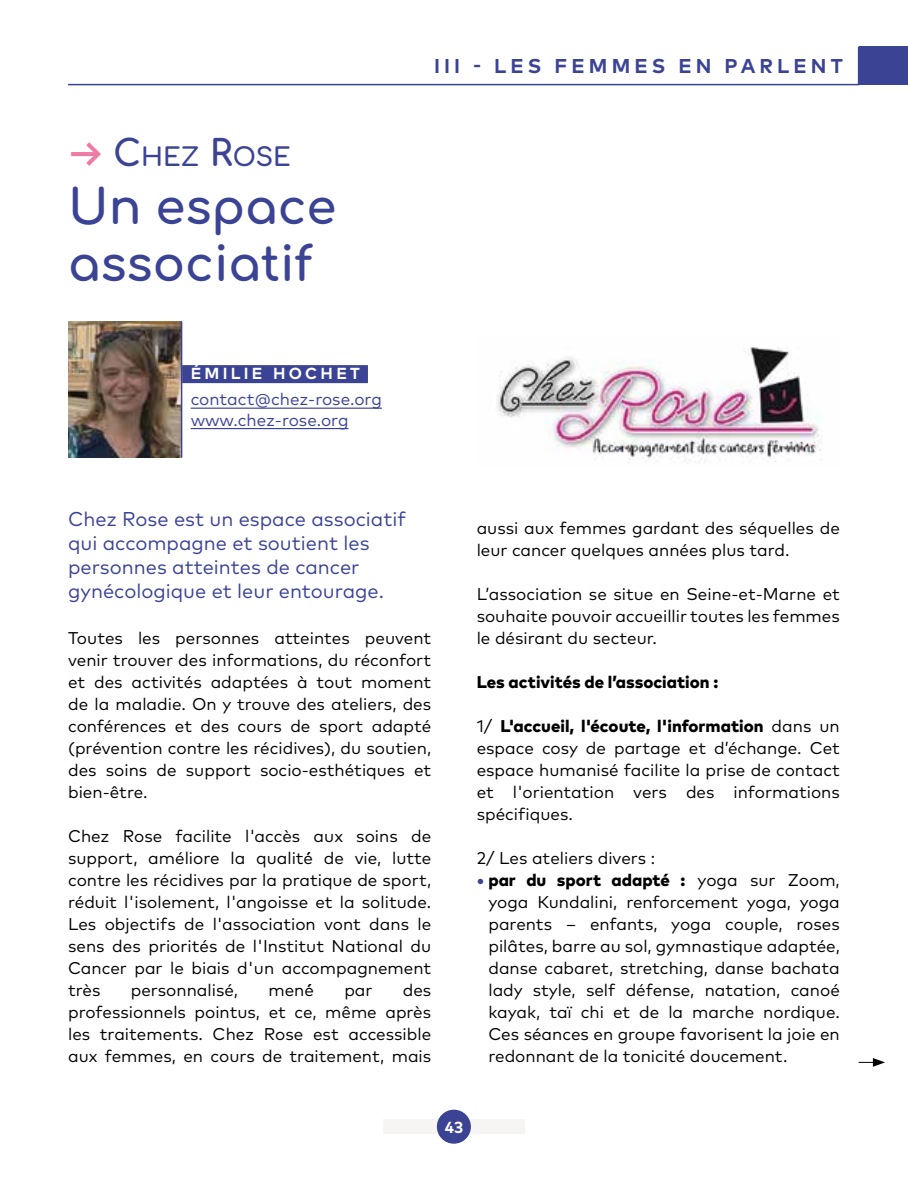
<style>
.page{position:relative;width:908px;height:1191px;background:#fff}
.page>*{position:absolute;margin:0;border:0;box-sizing:border-box;transform-origin:0 0}
.t1{font:700 48px/57.6px "Comfortaa";color:#3b4395}
.t2{font:700 25.2px "Comfortaa";color:#3b4395}
.t3{font:20px/24px "Mark Pro";color:#3b4395}
.t4{font:700 20px "Mark Pro";letter-spacing:.205em;color:#3b4395}
.t5{font:17px/22px "Mark Pro";color:#000;text-align:justify}
.t6{font:17px/20.4px "Mark Pro";color:#3b4395}
.t7{font:800 17px "Mark Pro";color:#000}
.t8{font:700 16px "Mark Pro";letter-spacing:.205em;color:#fff}
.s1{font-family:"Mark Pro";font-size:36px;color:#ee7ba5}
.s2{font-size:36px}
.s3{font-weight:800}
.s4{font-weight:700;color:#3b4395}
</style>
<div class="page">
<div style="left:383px;top:1119px;width:141px;height:14px;background:#f7f5f4"></div>
<div style="left:858px;top:47px;width:49px;height:38px;background:#3b4395"></div>
<div style="left:436px;top:1109px;width:34px;height:34px;background:#3b4395;border-radius:50%"></div>
<svg style="left:68px;top:46px;width:791px;height:40px"></svg>
<img style="left:68px;top:321px;width:113px;height:136px">
<hr style="left:181px;top:321px;width:1px;height:136px;background:#3b4395">
<div style="left:182px;top:365px;width:186px;height:18px;background:#3b4395"></div>
<hr style="left:190px;top:407px;width:192px;height:2px;background:#3b4395">
<hr style="left:190px;top:428px;width:158px;height:1px;background:#3b4395">
<img style="left:497px;top:347px;width:326px;height:117px">
<svg style="left:858px;top:1058px;width:26px;height:8px"></svg>
<h2 class="t2" style="left:68px;top:134px;width:224px"><span class="s1">→</span> <span class="s2">C</span>HEZ <span class="s2">R</span>OSE</h2>
<h1 class="t1" style="left:68px;top:172px;width:270px">Un espace associatif</h1>
<p class="t8" style="left:191px;top:361px;width:171px">ÉMILIE HOCHET</p>
<p class="t6" style="left:190px;top:388px;width:193px">contact@chez-rose.org www.chez-rose.org</p>
<p class="t4" style="left:434px;top:50px;width:410px">III - LES FEMMES EN PARLENT</p>
<p class="t3" style="left:68px;top:505px;width:339px">Chez Rose est un espace associatif qui accompagne et soutient les personnes atteintes de cancer gynécologique et leur entourage.</p>
<p class="t5" style="left:68px;top:626px;width:364px">Toutes les personnes atteintes peuvent venir trouver des informations, du réconfort et des activités adaptées à tout moment de la maladie. On y trouve des ateliers, des conférences et des cours de sport adapté (prévention contre les récidives), du soutien, des soins de support socio-esthétiques et bien-être.</p>
<p class="t5" style="left:68px;top:824px;width:364px">Chez Rose facilite l'accès aux soins de support, améliore la qualité́ de vie, lutte contre les récidives par la pratique de sport, réduit l'isolement, l'angoisse et la solitude.<br>Les objectifs de l'association vont dans le sens des priorités de l'Institut National du Cancer par le biais d'un accompagnement très</p>
<p class="t5" style="left:68px;top:978px;width:364px;text-indent:334px">des professionnels pointus, et ce, même après les traitements. Chez Rose est accessible aux femmes, en cours de traitement, mais</p>
<p class="t5" style="left:131px;top:978px;width:109px">personnalisé,</p>
<p class="t5" style="left:268px;top:978px;width:53px">mené́</p>
<p class="t5" style="left:344px;top:978px;width:30px">par</p>
<p class="t5" style="left:476px;top:516px;width:364px">aussi aux femmes gardant des séquelles de leur cancer quelques années plus tard.</p>
<p class="t5" style="left:476px;top:582px;width:364px">L’association se situe en Seine-et-Marne et souhaite pouvoir accueillir toutes les femmes le désirant du secteur.</p>
<p class="t7" style="left:476px;top:669px;width:243px">Les activités de l’association :</p>
<p class="t5" style="left:476px;top:714px;width:364px">1/ <span class="s3">L'accueil, l'écoute, l'information</span> dans un espace cosy de partage et d’échange. Cet espace humanisé facilite la prise de contact et l'orientation vers des informations spécifiques.</p>
<p class="t5" style="left:476px;top:846px;width:180px">2/ Les ateliers divers :</p>
<p class="t5" style="left:488px;top:868px;width:353px;text-indent:-12px"><span class="s4">•</span> <span class="s3">par du sport adapté :</span> yoga sur Zoom, yoga Kundalini, renforcement yoga, yoga parents – enfants, yoga couple, roses pilâtes, barre au sol, gymnastique adaptée, danse cabaret, stretching, danse bachata lady style, self défense, natation, canoé kayak, taï chi et de la marche nordique.<br>Ces séances en groupe favorisent la joie en redonnant de la tonicité doucement.</p>
<p class="t8" style="left:444px;top:1114px;width:20px">43</p>
</div>
